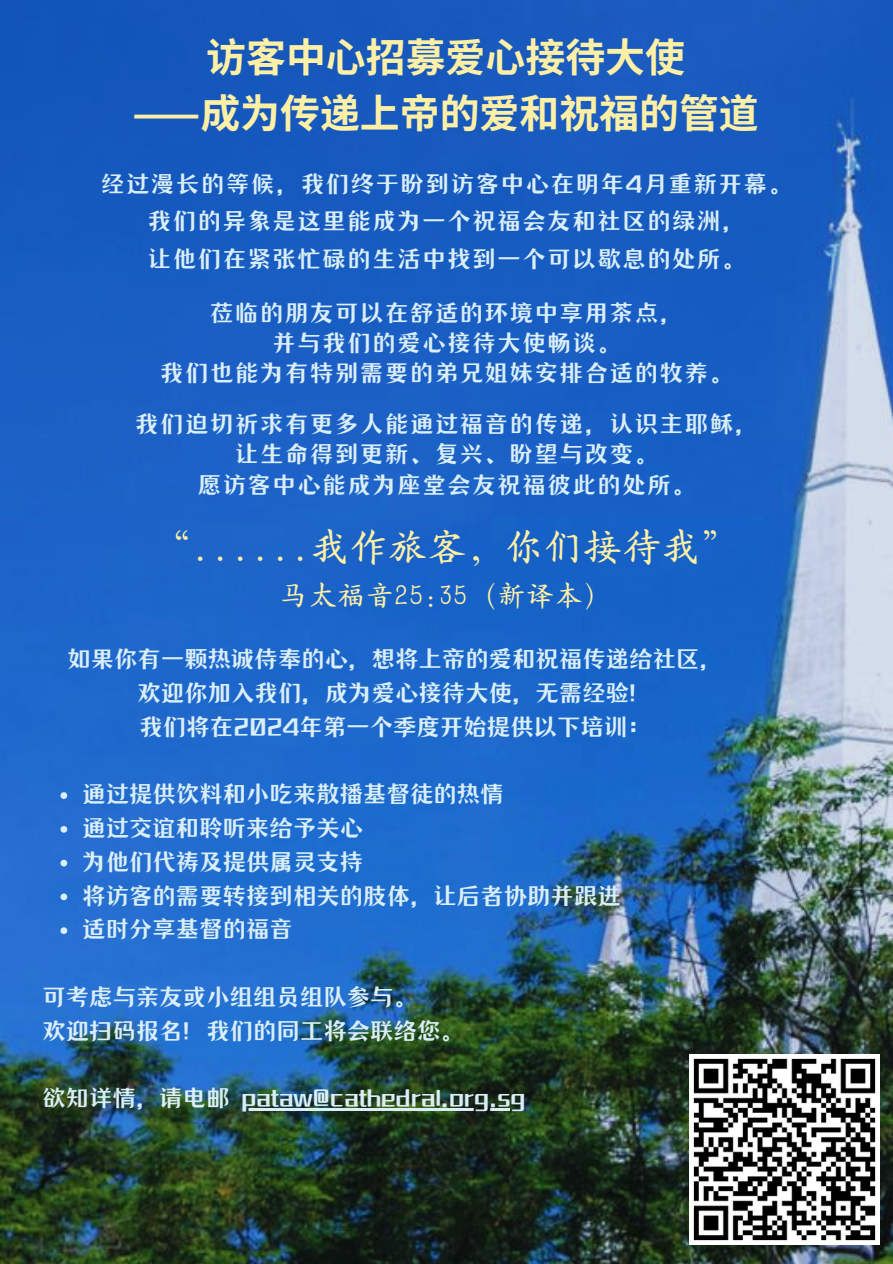
<style>
.page{position:relative;width:893px;height:1264px;background:#fff}
.page>*{position:absolute;margin:0;border:0;box-sizing:border-box;transform-origin:0 0}
.t1{font:700 39.9px "Source Han Sans SC";color:#fff0a6}
.t2{font:39.9px "Hellofont ID Qing Hua Kai";color:#fff0a6}
.t3{font:29.4px "Hellofont ID Qing Hua Kai";color:#fff0a6}
.t4{font:23.4px "ID Mei Ling Ti";color:#d9eef6}
.t5{font:23.4px "ID Mei Ling Ti";letter-spacing:.065em;color:#d9eef6}
</style>
<div class="page">
<img style="left:0;top:0;width:892px;height:1263px">
<img style="left:689px;top:1054px;width:190px;height:190px">
<svg style="left:60px;top:792px;width:7px;height:7px"></svg>
<svg style="left:60px;top:826px;width:7px;height:6px"></svg>
<svg style="left:60px;top:859px;width:7px;height:7px"></svg>
<svg style="left:60px;top:893px;width:7px;height:7px"></svg>
<svg style="left:60px;top:927px;width:7px;height:7px"></svg>
<hr style="left:241px;top:1108px;width:284px;height:2px;background:#d9eef6">
<p class="t1" style="left:206px;top:26px;width:480px">访客中心招募爱心接待大使</p>
<p class="t1" style="left:132px;top:81px;width:628px">——成为传递上帝的爱和祝福的管道</p>
<p class="t5" style="left:101px;top:171px;width:692px">经过漫长的等候，我们终于盼到访客中心在明年4月重新开幕。</p>
<p class="t5" style="left:148px;top:208px;width:599px">我们的异象是这里能成为一个祝福会友和社区的绿洲，</p>
<p class="t5" style="left:148px;top:245px;width:599px">让他们在紧张忙碌的生活中找到一个可以歇息的处所。</p>
<p class="t5" style="left:210px;top:299px;width:474px">莅临的朋友可以在舒适的环境中享用茶点，</p>
<p class="t5" style="left:272px;top:329px;width:349px">并与我们的爱心接待大使畅谈。</p>
<p class="t5" style="left:160px;top:360px;width:574px">我们也能为有特别需要的弟兄姐妹安排合适的牧养。</p>
<p class="t5" style="left:135px;top:410px;width:624px">我们迫切祈求有更多人能通过福音的传递，认识主耶稣，</p>
<p class="t5" style="left:235px;top:441px;width:424px">让生命得到更新、复兴、盼望与改变。</p>
<p class="t5" style="left:198px;top:471px;width:499px">愿访客中心能成为座堂会友祝福彼此的处所。</p>
<p class="t2" style="left:152px;top:520px;width:589px">“......我作旅客，你们接待我”</p>
<p class="t3" style="left:280px;top:575px;width:333px">马太福音25:35（新译本）</p>
<p class="t4" style="left:67px;top:646px;width:657px">如果你有一颗热诚侍奉的心，想将上帝的爱和祝福传递给社区，</p>
<p class="t4" style="left:137px;top:679px;width:516px">欢迎你加入我们，成为爱心接待大使，无需经验！</p>
<p class="t4" style="left:139px;top:713px;width:513px">我们将在2024年第一个季度开始提供以下培训：</p>
<p class="t4" style="left:82px;top:781px;width:423px">通过提供饮料和小吃来散播基督徒的热情</p>
<p class="t4" style="left:82px;top:814px;width:282px">通过交谊和聆听来给予关心</p>
<p class="t4" style="left:82px;top:848px;width:282px">为他们代祷及提供属灵支持</p>
<p class="t4" style="left:82px;top:882px;width:540px">将访客的需要转接到相关的肢体，让后者协助并跟进</p>
<p class="t4" style="left:82px;top:916px;width:212px">适时分享基督的福音</p>
<p class="t4" style="left:42px;top:983px;width:376px">可考虑与亲友或小组组员组队参与。</p>
<p class="t4" style="left:42px;top:1017px;width:423px">欢迎扫码报名！我们的同工将会联络您。</p>
<p class="t4" style="left:42px;top:1084px;width:484px">欲知详情，请电邮 pataw@cathedral.org.sg</p>
</div>
